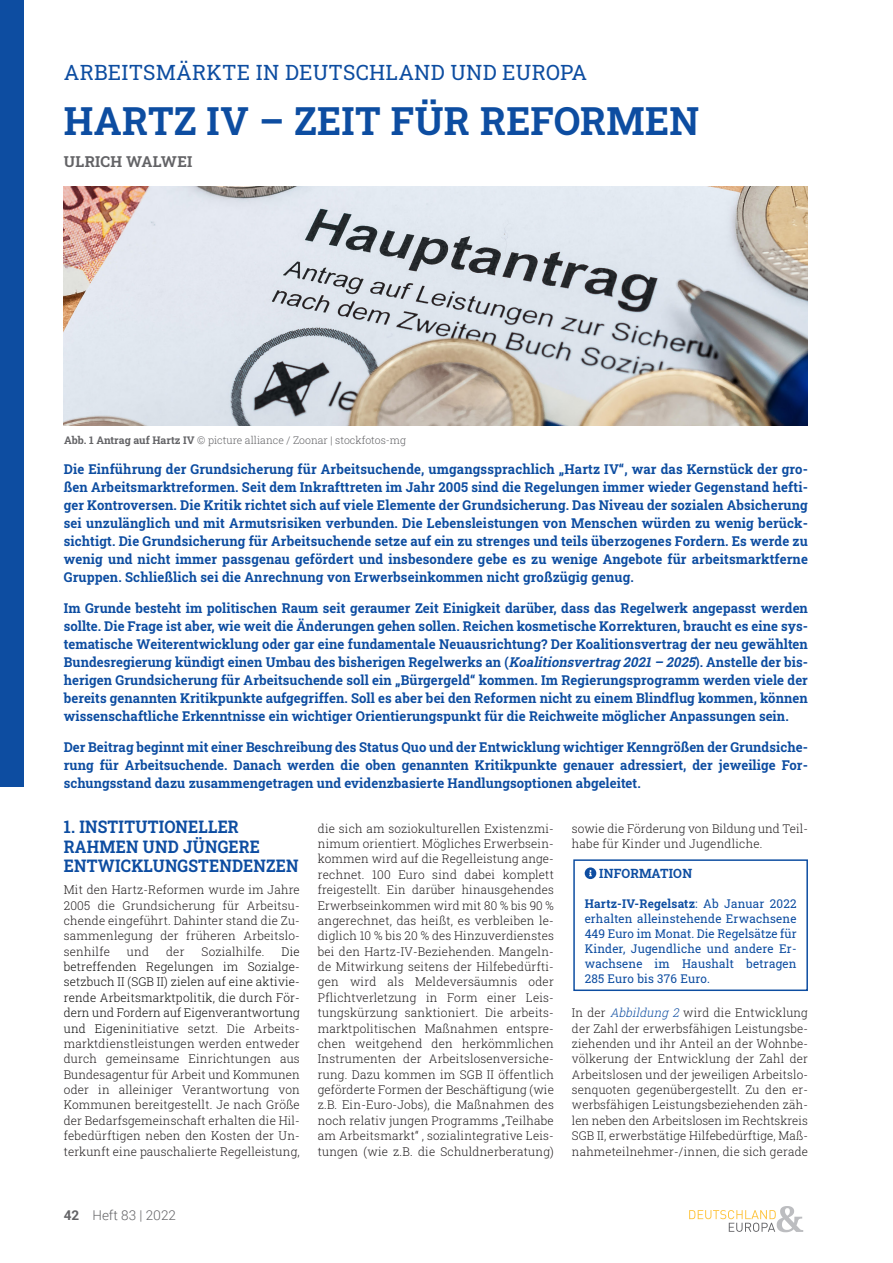
<style>
.page{position:relative;width:893px;height:1263px;background:#fff}
.page>*{position:absolute;margin:0;border:0;box-sizing:border-box;transform-origin:0 0}
.Head_Roboto{font:700 38.7px "Roboto Slab";letter-spacing:.005em;color:#0d4da1}
.t1{font:21px "Roboto Slab";letter-spacing:.01em;color:#0d4da1}
.Zwischenüberschrifte{font:700 17.25px/19.5px "Roboto Slab";letter-spacing:.015em;color:#0d4da1;scale:.92 1}
.Autoren{font:700 15px "Roboto Slab";letter-spacing:.02em;color:#636366}
.Vorlauftext{font:700 13.5px/18px "Roboto Slab";letter-spacing:.005em;color:#0d4da1;text-align:justify}
.t2{font:300 13.5px "Roboto";color:#636366}
.Infokasten{font:700 12.75px "Roboto Slab";letter-spacing:.015em;color:#0d4da1}
.Fließtext{font:300 12px/15.3px "Roboto Slab";letter-spacing:.015em;color:#231f20;text-align:justify}
.Infokasten-2{font:12px/15px "Roboto Slab";letter-spacing:.015em;color:#0d4da1;text-align:justify}
.Bildnachweis{font:300 10.5px "Roboto Slab";color:#636366}
.s1{font-weight:700}
.s2{font-style:italic}
.s3{color:#0d0d0d}
.s4{font-style:italic;color:#0d4da1}
</style>
<div class="page">
<svg style="left:689px;top:1206px;width:114px;height:26px"></svg>
<div style="left:0;top:0;width:23px;height:786px;background:#0d4da1"></div>
<img style="left:64px;top:187px;width:744px;height:238px">
<div style="left:573px;top:859px;width:235px;height:132px;border:2px solid #0d4da1"></div>
<svg style="left:585px;top:867px;width:11px;height:12px"></svg>
<p class="t1" style="left:64px;top:58px;width:525px">ARBEITSMÄRKTE IN DEUTSCHLAND UND EUROPA</p>
<p class="Head_Roboto" style="left:64px;top:94px;width:637px">HARTZ IV – ZEIT FÜR REFORMEN</p>
<p class="Autoren" style="left:64px;top:152px;width:130px">ULRICH WALWEI</p>
<p class="Bildnachweis" style="left:64px;top:433px;width:343px"><span class="s1">Abb. 1 Antrag auf Hartz IV</span> © picture alliance / Zoonar | stockfotos-mg</p>
<p class="Vorlauftext" style="left:64px;top:460px;width:746px">Die Einführung der Grundsicherung für Arbeitsuchende, umgangssprachlich „Hartz IV“, war das Kernstück der gro&shy;ßen Arbeitsmarktreformen. Seit dem Inkrafttreten im Jahr 2005 sind die Regelungen immer wieder Gegenstand hefti&shy;ger Kontroversen. Die Kritik richtet sich auf viele Elemente der Grundsicherung. Das Niveau der sozialen Absicherung sei unzulänglich und mit Armutsrisiken verbunden. Die Lebensleistungen von Menschen würden zu wenig berück&shy;sichtigt. Die Grundsicherung für Arbeitsuchende setze auf ein zu strenges und teils überzogenes Fordern. Es werde zu wenig und nicht immer passgenau gefördert und insbesondere gebe es zu wenige Angebote für arbeitsmarktferne Gruppen. Schließlich sei die Anrechnung von Erwerbseinkommen nicht großzügig genug.</p>
<p class="Vorlauftext" style="left:64px;top:599px;width:746px">Im Grunde besteht im politischen Raum seit geraumer Zeit Einigkeit darüber, dass das Regelwerk angepasst werden sollte. Die Frage ist aber, wie weit die Änderungen gehen sollen. Reichen kosmetische Korrekturen, braucht es eine sys&shy;tematische Weiterentwicklung oder gar eine fundamentale Neuausrichtung? Der Koalitionsvertrag der neu gewählten Bundesregierung kündigt einen Umbau des bisherigen Regelwerks an (<span class="s2">Koalitionsvertrag 2021– 2025</span>). Anstelle der bis&shy;herigen Grundsicherung für Arbeitsuchende soll ein „Bürgergeld“ kommen. Im Regierungsprogramm werden viele der bereits genannten Kritikpunkte aufgegriffen. Soll es aber bei den Reformen nicht zu einem Blindflug kommen, können wissenschaftliche Erkenntnisse ein wichtiger Orientierungspunkt für die Reichweite möglicher Anpassungen sein.</p>
<p class="Vorlauftext" style="left:64px;top:737px;width:746px">Der Beitrag beginnt mit einer Beschreibung des Status Quo und der Entwicklung wichtiger Kenngrößen der Grundsiche&shy;rung für Arbeitsuchende. Danach werden die oben genannten Kritikpunkte genauer adressiert, der jeweilige For&shy;schungsstand dazu zusammengetragen und evidenzbasierte Handlungsoptionen abgeleitet.</p>
<p class="Zwischenüberschrifte" style="left:64px;top:816px;width:257px">1. INSTITUTIONELLER<br>RAHMEN UND JÜNGERE<br>ENTWICKLUNGSTENDENZEN</p>
<p class="Fließtext" style="left:64px;top:882px;width:238px">Mit den Hartz-Reformen wurde im Jahre 2005 die Grundsicherung für Arbeitsu&shy;chende eingeführt. Dahinter stand die Zu&shy;sammenlegung der früheren Arbeitslo&shy;senhilfe</p>
<p class="Fließtext" style="left:127px;top:943px;width:24px">und</p>
<p class="Fließtext" style="left:166px;top:943px;width:20px">der</p>
<p class="Fließtext" style="left:202px;top:943px;width:65px">Sozialhilfe.</p>
<p class="Fließtext" style="left:64px;top:943px;width:238px;text-indent:218px"><span class="s3">Die betreffenden Regelungen im Sozialge&shy;setzbuch II (SGB II) zielen auf eine aktivie&shy;rende Arbeitsmarktpolitik, die durch För&shy;dern und Fordern auf Eigenverantwortung und Eigeni</span>nitiative setzt. Die Arbeits&shy;marktdienstleistungen werden entweder durch gemeinsame Einrichtungen aus Bundesagentur für Arbeit und Kommunen oder in alleiniger Verantwortung von Kommunen bereitgestellt. Je nach Größe der Bedarfsgemeinschaft erhalten die Hil&shy;febedürftigen neben den Kosten der Un&shy;terkunft eine pauschalierte Regelleistung,</p>
<p class="Fließtext" style="left:318px;top:820px;width:238px">die sich am soziokulturellen Existenzmi&shy;nimum orientiert. Mögliches Erwerbsein&shy;kommen wird auf die Regelleistung ange&shy;rechnet. 100 Euro sind dabei komplett freigestellt. Ein darüber hinausgehendes Erwerbseinkommen wird mit 80 % bis 90 % angerechnet, das heißt, es verbleiben le&shy;diglich 10 % bis 20 % des Hinzuverdienstes bei den Hartz-IV-Beziehenden. Mangeln&shy;de Mitwirkung seitens der Hilfebedürfti&shy;gen wird als Meldeversäumnis oder Pflichtverletzung in Form einer Leis&shy;tungskürzung sanktioniert. Die arbeits&shy;marktpolitischen Maßnahmen entspre&shy;chen weitgehend den herkömmlichen Instrumenten der Arbeitslosenversiche&shy;rung. Dazu kommen im SGB II öffentlich geförderte Formen der Beschäftigung (wie z.B. Ein-Euro-Jobs), die Maßnahmen des noch relativ jungen Programms „Teilhabe am Arbeitsmarkt“ , sozialintegrative Leis&shy;tungen (wie z.B. die Schuldnerberatung)</p>
<p class="Fließtext" style="left:572px;top:820px;width:238px">sowie die Förderung von Bildung und Teil&shy;habe für Kinder und Jugendliche.</p>
<p class="Infokasten" style="left:599px;top:864px;width:94px">INFORMATION</p>
<p class="Infokasten-2" style="left:585px;top:895px;width:213px"><span class="s1">Hartz-IV-Regelsatz</span>: Ab Januar 2022 erhalten alleinstehende Erwachsene 449 Euro im Monat. Die Regelsätze für Kinder, Jugendliche und andere Er&shy;wachsene im Haushalt betragen 285 Euro bis 376 Euro.</p>
<p class="Fließtext" style="left:572px;top:1005px;width:238px">In der <span class="s4">Abbildung 2</span> wird die Entwicklung der Zahl der erwerbsfähigen Leistungsbe&shy;ziehenden und ihr Anteil an der Wohnbe&shy;völkerung der Entwicklung der Zahl der Arbeitslosen und der jeweiligen Arbeitslo&shy;senquoten gegenübergestellt. Zu den er&shy;werbsfähigen Leistungsbeziehenden zäh&shy;len neben den Arbeitslosen im Rechtskreis SGB II, erwerbstätige Hilfebedürftige, Maß&shy;nahmeteilnehmer-/innen, die sich gerade</p>
<p class="t2" style="left:64px;top:1206px;width:114px"><span class="s1">42</span> Heft 83 | 2022</p>
</div>
